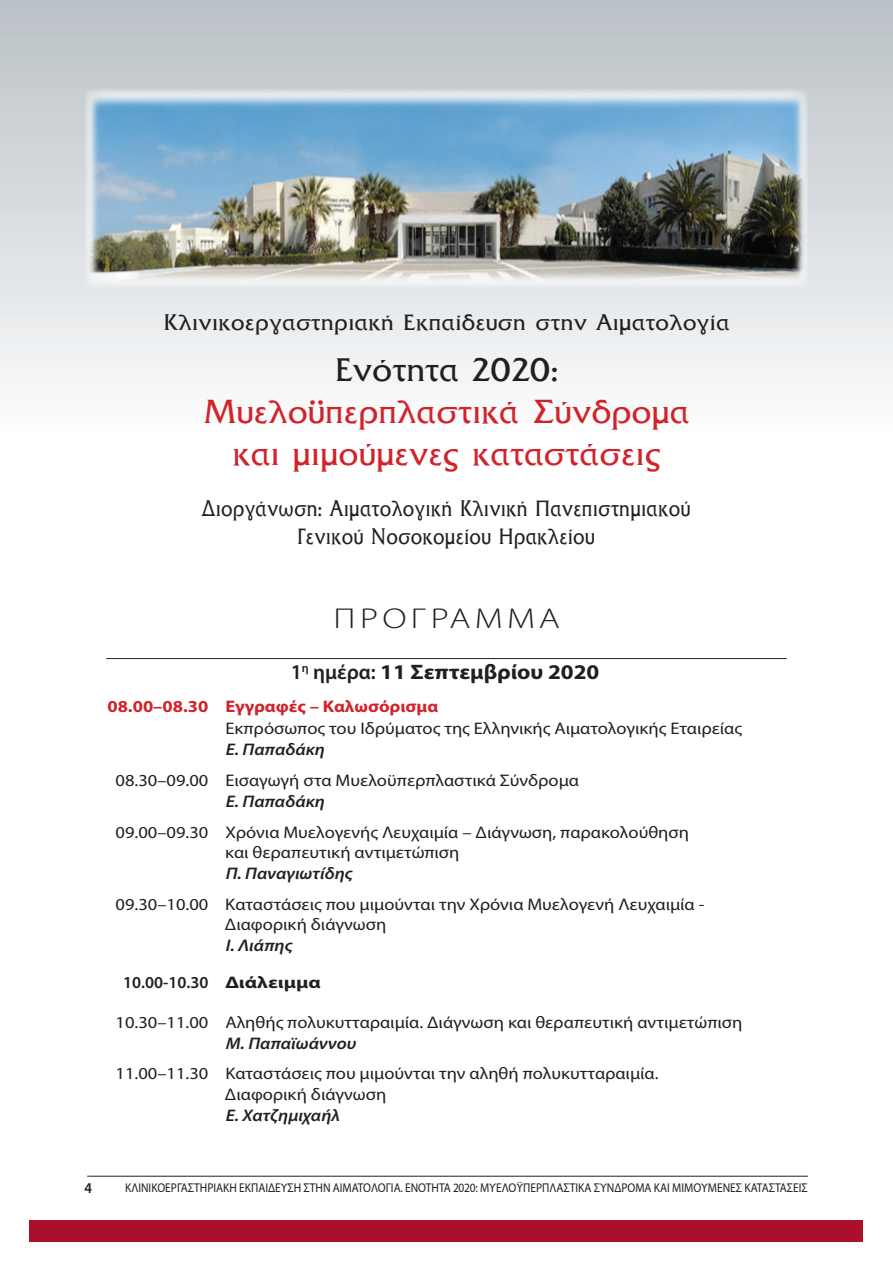
<style>
.page{position:relative;width:893px;height:1263px;background:#fff}
.page>*{position:absolute;margin:0;border:0;box-sizing:border-box;transform-origin:0 0}
.t1{font:35.4px/42.5px "UB Muratti";letter-spacing:-.01em;color:#d1232a;text-align:center}
.t2{font:35.4px "UB Muratti";letter-spacing:-.01em;color:#231f20}
.t3{font:300 28.8px "Myriad Pro";letter-spacing:.12em;color:#231f20;scale:1.25 1}
.t4{font:24px/28.8px "UB Muratti";color:#231f20;text-align:center;scale:.84 1}
.t5{font:24px "UB Muratti";color:#231f20}
.t6{font:700 21px "Myriad Pro";color:#231f20;scale:1.1 1}
.t7{font:16.8px/20.1px "Myriad Pro";color:#231f20;scale:1.1 1}
.t8{font:italic 600 16.8px "Myriad Pro";color:#231f20;scale:1.1 1}
.t9{font:700 16.8px "Myriad Pro";color:#d1232a;scale:1.1 1}
.t10{font:600 16.8px "Myriad Pro";color:#231f20}
.t11{font:600 15px "Myriad Pro";color:#231f20;scale:.95 1}
.t12{font:12.75px "Myriad Pro";color:#231f20;scale:.9 1}
.s1{font-weight:600}
.s2{font-weight:700}
</style>
<div class="page">
<div style="left:0;top:0;width:893px;height:436px;background:linear-gradient(to bottom,#b9c1c6,#fcfcfd)"></div>
<div style="left:30px;top:1220px;width:833px;height:22px;background:#aa0f2b"></div>
<hr style="left:87px;top:1176px;width:721px;height:1px;background:#231f20">
<hr style="left:106px;top:658px;width:681px;height:1px;background:#231f20">
<img style="left:85px;top:89px;width:723px;height:198px">
<h3 class="t5" style="left:162px;top:310px;width:568px">Κλινικοεργαστηριακή Eκπαίδευση στην Αιματολογία</h3>
<h1 class="t2" style="left:334px;top:352px;width:225px">Ενότητα 2020:</h1>
<h1 class="t1" style="left:202px;top:391px;width:488px">Μυελοϋπερπλαστικά Σύνδρομα και μιμούμενες καταστάσεις</h1>
<h3 class="t4" style="left:201px;top:494px;width:583px">Διοργάνωση: Aιματολογική Κλινική Πανεπιστημιακού<br>Γενικού Νοσοκομείου Ηρακλείου</h3>
<h2 class="t3" style="left:334px;top:601px;width:183px">ΠΡΟΓΡΑΜΜΑ</h2>
<p class="t6" style="left:291px;top:658px;width:282px"><span class="s1">1</span><sup>η</sup> <span class="s1">ημέρα:</span> 11 Σεπτεμβρίου 2020</p>
<p class="t9" style="left:107px;top:695px;width:302px">08.00–08.30 Εγγραφές – Καλωσόρισμα</p>
<p class="t7" style="left:208px;top:718px;width:487px">Ε κπρόσωπος του Ιδρύματος της Ελληνικής Αιματολογικής Εταιρείας</p>
<p class="t8" style="left:226px;top:739px;width:92px">Ε. Παπαδάκη</p>
<p class="t7" style="left:116px;top:770px;width:423px">08.30–09.00 Ε ισαγωγή στα Μυελοϋπερπλαστικά Σύνδρομα</p>
<p class="t8" style="left:226px;top:791px;width:92px">Ε. Παπαδάκη</p>
<p class="t7" style="left:225px;top:822px;width:423px;text-indent:-110px">09.00–09.30 Χρόνια Μυελογενής Λευχαιμία – Διάγνωση, παρακολούθηση και θεραπευτική αντιμετώπιση</p>
<p class="t8" style="left:226px;top:863px;width:117px">Π. Παναγιωτίδης</p>
<p class="t7" style="left:225px;top:894px;width:437px;text-indent:-109px">09.30–10.00 Καταστάσεις που μιμούνται την Χρόνια Μυελογενή Λευχαιμία -<br>Διαφορική διάγνωση</p>
<p class="t8" style="left:226px;top:935px;width:62px">Ι. Λιάπης</p>
<p class="t10" style="left:123px;top:972px;width:199px">10.00-10.30 <span class="s2">Διάλειμμα</span></p>
<p class="t7" style="left:116px;top:1012px;width:571px">10.30–11.00 Αληθής πολυκυτταραιμία. Διάγνωση και θεραπευτική αντιμετώπιση</p>
<p class="t8" style="left:226px;top:1032px;width:120px">Μ. Παπαϊωάννου</p>
<p class="t7" style="left:225px;top:1063px;width:396px;text-indent:-109px">11.00–11.30 Καταστάσεις που μιμούνται την αληθή πολυκυτταραιμία.<br>Διαφορική διάγνωση</p>
<p class="t8" style="left:226px;top:1104px;width:105px">Ε. Χατζημιχαήλ</p>
<p class="t11" style="left:85px;top:1179px;width:10px">4</p>
<p class="t12" style="left:125px;top:1179px;width:755px">Κλινικοεργαστηριακή Εκπαίδευση στην Αι ματολογία. Ενότητα 2020: μυελοϋπερπλαστικα συνδρομα και μιμουμεν εσ καταστασεισ</p>
</div>
